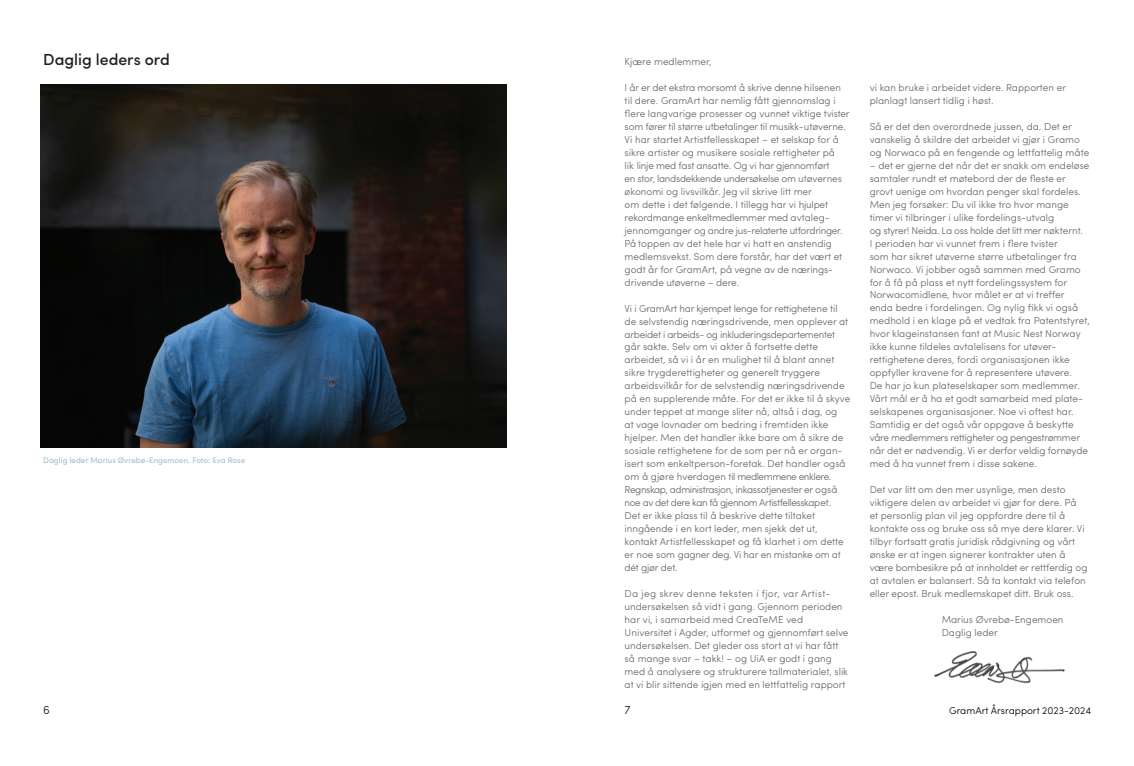
<style>
.page{position:relative;width:1134px;height:766px;background:#fff}
.page>*{position:absolute;margin:0;border:0;box-sizing:border-box;transform-origin:0 0}
.t1{font:500 16px "Sofia Pro";color:#231f20}
.t2{font:300 12px "Sofia Pro";color:#231f20}
.t3{font:300 10px/13px "Sofia Pro";color:#6b6a6a}
.t4{font:300 10px "Sofia Pro";color:#040503}
.t5{font:8px "Sofia Pro";color:#9bc0cd}
</style>
<div class="page">
<img style="left:934px;top:651px;width:131px;height:33px">
<img style="left:41px;top:84px;width:466px;height:364px">
<h1 class="t1" style="left:43px;top:47px;width:128px">Daglig leders ord</h1>
<p class="t5" style="left:43px;top:454px;width:203px">Daglig leder Marius Øvrebø-Engemoen. Foto: Eva Rose</p>
<p class="t3" style="left:625px;top:54px;width:89px">Kjære medlemmer,</p>
<p class="t3" style="left:625px;top:80px;width:227px">I år er det ekstra morsomt å skrive denne hilsenen til dere. GramArt har nemlig fått gjennomslag i flere langvarige prosesser og vunnet viktige tvister som fører til større utbetalinger til musikk-utøverne.<br>Vi har startet Artistfellesskapet – et selskap for å sikre artister og musikere sosiale rettigheter på<br>lik linje med fast ansatte. Og vi har gjennomført<br>en stor, landsdekkende undersøkelse om utøvernes økonomi og livsvilkår. Jeg vil skrive litt mer<br>om dette i det følgende. I tillegg har vi hjulpet rekordmange enkeltmedlemmer med avtaleg&shy;jennomganger og andre jus-relaterte utfordringer.<br>På toppen av det hele har vi hatt en anstendig medlemsvekst. Som dere forstår, har det vært et godt år for GramArt, på vegne av de nærings&shy;drivende utøverne – dere.</p>
<p class="t3" style="left:625px;top:301px;width:227px">Vi i GramArt har kjempet lenge for rettighetene til de selvstendig næringsdrivende, men opplever at arbeidet i arbeids- og inkluderingsdepartementet går sakte. Selv om vi akter å fortsette dette arbeidet, så vi i år en mulighet til å blant annet sikre trygderettigheter og generelt tryggere arbeidsvilkår for de selvstendig næringsdrivende på en supplerende måte. For det er ikke til å skyve under teppet at mange sliter nå, altså i dag, og<br>at vage lovnader om bedring i fremtiden ikke hjelper. Men det handler ikke bare om å sikre de sosiale rettighetene for de som per nå er organ&shy;isert som enkeltperson-foretak. Det handler også om å gjøre hverdagen til medlemmene enklere.<br>Regnskap, administrasjon, inkassotjenester er også noe av det dere kan få gjennom Artistfellesskapet.<br>Det er ikke plass til å beskrive dette tiltaket inngående i en kort leder, men sjekk det ut, kontakt Artistfellesskapet og få klarhet i om dette er noe som gagner deg. Vi har en mistanke om at dét gjør det.</p>
<p class="t3" style="left:625px;top:586px;width:225px">Da jeg skrev denne teksten i fjor, var Artist&shy;undersøkelsen så vidt i gang. Gjennom perioden har vi, i samarbeid med CreaTeME ved Universitet i Agder, utformet og gjennomført selve undersøkelsen. Det gleder oss stort at vi har fått så mange svar – takk! – og UiA er godt i gang med å analysere og strukturere tallmaterialet, slik at vi blir sittende igjen med en lettfattelig rapport</p>
<p class="t3" style="left:870px;top:80px;width:198px">vi kan bruke i arbeidet videre. Rapporten er planlagt lansert tidlig i høst.</p>
<p class="t3" style="left:870px;top:119px;width:221px">Så er det den overordnede jussen, da. Det er vanskelig å skildre det arbeidet vi gjør i Gramo og Norwaco på en fengende og lettfattelig måte</p>
<p class="t3" style="left:870px;top:158px;width:222px">– det er gjerne det når det er snakk om endeløse samtaler rundt et møtebord der de fleste er grovt uenige om hvordan penger skal fordeles.<br>Men jeg forsøker: Du vil ikke tro hvor mange timer vi tilbringer i ulike fordelings-utvalg<br>og styrer! Neida. La oss holde det litt mer nøkternt.<br>I perioden har vi vunnet frem i flere tvister<br>som har sikret utøverne større utbetalinger fra Norwaco. Vi jobber også sammen med Gramo for å få på plass et nytt fordelingssystem for Norwacomidlene, hvor målet er at vi treffer enda bedre i fordelingen. Og nylig fikk vi også medhold i en klage på et vedtak fra Patentstyret, hvor klageinstansen fant at Music Nest Norway ikke kunne tildeles avtalelisens for utøver&shy;rettighetene deres, fordi organisasjonen ikke oppfyller kravene for å representere utøvere.<br>De har jo kun plateselskaper som medlemmer.<br>Vårt mål er å ha et godt samarbeid med plate&shy;selskapenes organisasjoner. Noe vi oftest har.<br>Samtidig er det også vår oppgave å beskytte våre medlemmers rettigheter og pengestrømmer når det er nødvendig. Vi er derfor veldig fornøyde med å ha vunnet frem i disse sakene.</p>
<p class="t3" style="left:870px;top:482px;width:219px">Det var litt om den mer usynlige, men desto viktigere delen av arbeidet vi gjør for dere. På et personlig plan vil jeg oppfordre dere til å kontakte oss og bruke oss så mye dere klarer. Vi tilbyr fortsatt gratis juridisk rådgivning og vårt ønske er at ingen signerer kontrakter uten å være bombesikre på at innholdet er rettferdig og at avtalen er balansert. Så ta kontakt via telefon eller epost. Bruk medlemskapet ditt. Bruk oss.</p>
<p class="t3" style="left:942px;top:612px;width:123px">Marius Øvrebø-Engemoen<br>Daglig leder</p>
<p class="t2" style="left:43px;top:700px;width:8px">6</p>
<p class="t2" style="left:625px;top:700px;width:8px">7</p>
<p class="t4" style="left:949px;top:703px;width:144px">GramArt Årsrapport 2023-2024</p>
</div>
